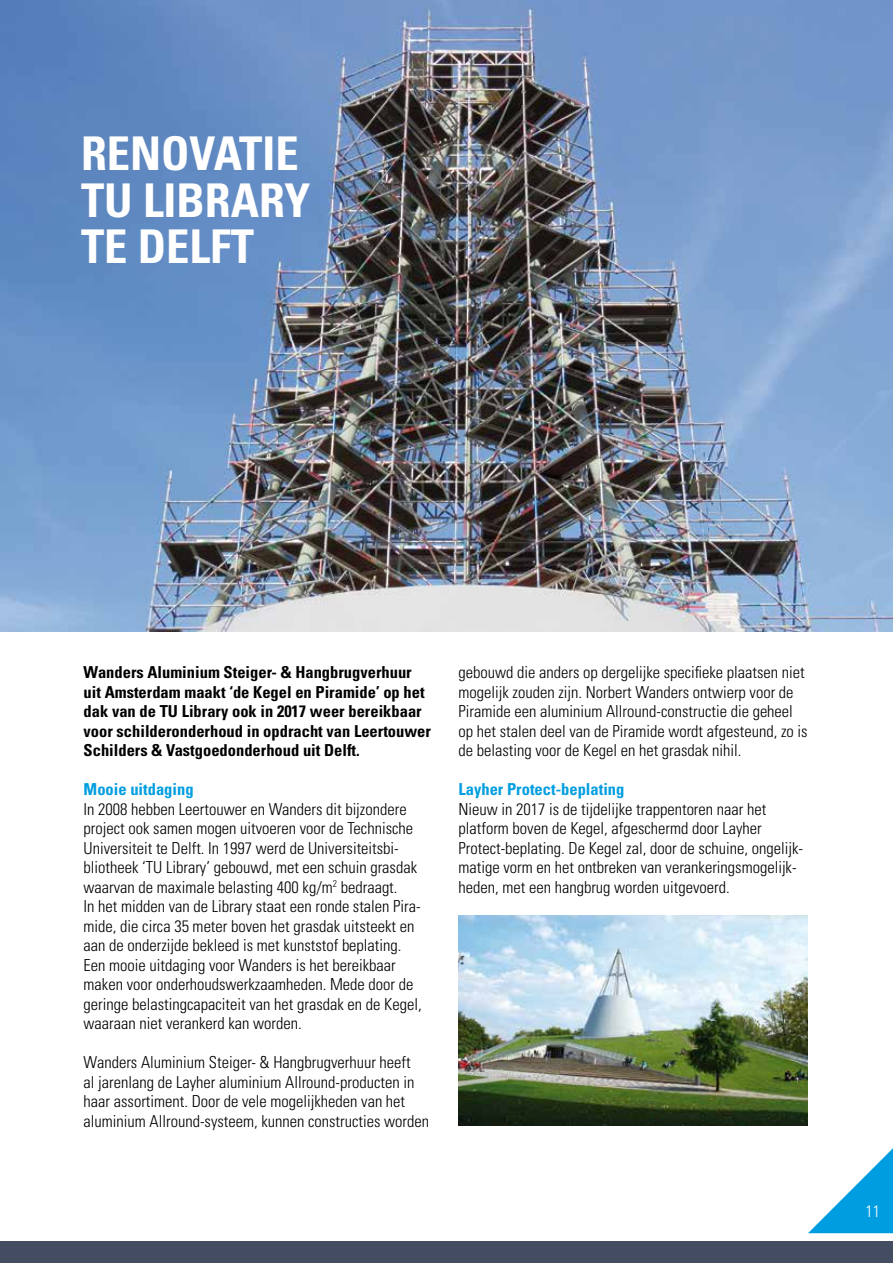
<style>
.page{position:relative;width:893px;height:1263px;background:#fff}
.page>*{position:absolute;margin:0;border:0;box-sizing:border-box;transform-origin:0 0}
.t1{font:700 condensed 46.5px/46.5px "Univers";color:#fff}
.t2{font:300 condensed 16.5px/19.5px "Univers";color:#000}
.t3{font:700 condensed 16.5px/19.5px "Univers";color:#000}
.t4{font:700 condensed 16.5px "Univers";color:#009ee0}
.t5{font:300 condensed 16.5px "Univers";color:#fff}
</style>
<div class="page">
<div style="left:0;top:1242px;width:893px;height:21px;background:#444c61"></div>
<img style="left:0;top:0;width:893px;height:631px">
<svg style="left:808px;top:1148px;width:85px;height:85px"></svg>
<img style="left:459px;top:916px;width:349px;height:210px">
<h1 class="t1" style="left:81px;top:130px;width:231px">RENOVATIE<br>TU LIBRARY<br>TE DELFT</h1>
<p class="t3" style="left:84px;top:662px;width:349px">Wanders Aluminium Steiger- &amp; Hangbrugverhuur uit Amsterdam maakt ‘de Kegel en Piramide’ op het dak van de TU Library ook in 2017 weer bereikbaar voor schilderonderhoud in opdracht van Leertouwer Schilders &amp; Vastgoedonderhoud uit Delft.</p>
<p class="t4" style="left:84px;top:779px;width:112px">Mooie uitdaging</p>
<p class="t2" style="left:84px;top:799px;width:340px">In 2008 hebben Leertouwer en Wanders dit bijzondere project ook samen mogen uitvoeren voor de Technische Universiteit te Delft. In 1997 werd de Universiteitsbi&shy;bliotheek ‘TU Library’ gebouwd, met een schuin grasdak waarvan de maximale belasting 400 kg/m<sup>2</sup> bedraagt.<br>In het midden van de Library staat een ronde stalen Pira&shy;mide, die circa 35 meter boven het grasdak uitsteekt en aan de onderzijde bekleed is met kunststof beplating.<br>Een mooie uitdaging voor Wanders is het bereikbaar maken voor onderhoudswerkzaamheden. Mede door de geringe belastingcapaciteit van het grasdak en de Kegel, waaraan niet verankerd kan worden.</p>
<p class="t2" style="left:84px;top:1052px;width:347px">Wanders Aluminium Steiger- &amp; Hangbrugverhuur heeft<br>al jarenlang de Layher aluminium Allround-producten in haar assortiment. Door de vele mogelijkheden van het aluminium Allround-systeem, kunnen constructies worden</p>
<p class="t2" style="left:459px;top:662px;width:351px">gebouwd die anders op dergelijke specifieke plaatsen niet mogelijk zouden zijn. Norbert Wanders ontwierp voor de Piramide een aluminium Allround-constructie die geheel op het stalen deel van de Piramide wordt afgesteund, zo is de belasting voor de Kegel en het grasdak nihil.</p>
<p class="t4" style="left:459px;top:779px;width:167px">Layher Protect-beplating</p>
<p class="t2" style="left:459px;top:799px;width:346px">Nieuw in 2017 is de tijdelijke trappentoren naar het platform boven de Kegel, afgeschermd door Layher Protect-beplating. De Kegel zal, door de schuine, ongelijk&shy;matige vorm en het ontbreken van verankeringsmogelijk&shy;heden, met een hangbrug worden uitgevoerd.</p>
<p class="t5" style="left:865px;top:1202px;width:16px">11</p>
</div>
